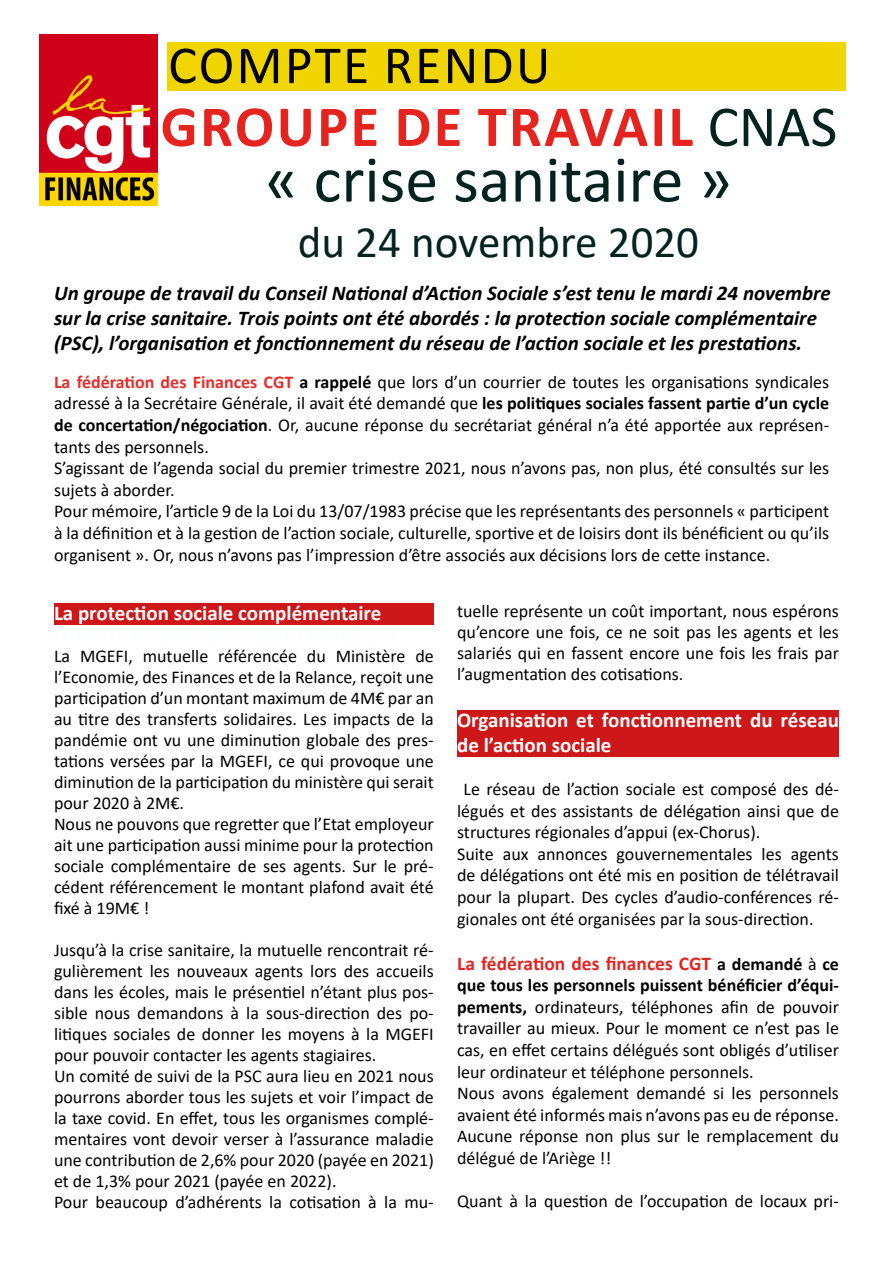
<style>
.page{position:relative;width:893px;height:1263px;background:#fff}
.page>*{position:absolute;margin:0;border:0;box-sizing:border-box;transform-origin:0 0}
.t1{font:66px "Calibri";color:#03231f}
.t2{font:700 58.5px "Calibri";letter-spacing:.04em;color:#e5231f}
.t3{font:54px "Calibri";letter-spacing:.04em;color:#000}
.t4{font:45px "Calibri";color:#03231f}
.t5{font:italic 700 21px/25.2px "Calibri";color:#000}
.t6{font:700 21px/25.2px "Calibri";color:#fff}
.t7{font:700 21px "Calibri";color:#fdfeff}
.t8{font:700 19.5px "Calibri";color:#e52321}
.t9{font:18px/21px "Calibri";color:#020203}
.t10{font:18px/21.6px "Calibri";color:#000}
.s1{font-weight:400;color:#03231f}
.s2{font-weight:700;color:#e62d2b}
.s3{font-weight:700}
.s4{font-size:18px;color:#020203}
.s5{font-weight:400;font-size:18px;color:#020203}
</style>
<div class="page">
<div style="left:54px;top:604px;width:380px;height:21px;background:#cd1719"></div>
<div style="left:457px;top:711px;width:382px;height:46px;background:#cd1719"></div>
<img style="left:39px;top:34px;width:119px;height:171px">
<div style="left:167px;top:43px;width:678px;height:48px;background:#f1d500"></div>
<h3 class="t3" style="left:168px;top:28px;width:384px">COMPTE RENDU</h3>
<h2 class="t2" style="left:161px;top:85px;width:678px">GROUPE DE TRAVAIL <span class="s1">CNAS</span></h2>
<h1 class="t1" style="left:265px;top:134px;width:469px">« crise sanitaire »</h1>
<h3 class="t4" style="left:298px;top:211px;width:403px">du 24 novembre 2020</h3>
<p class="t5" style="left:54px;top:279px;width:778px">Un groupe de travail du Conseil National d’Action Sociale s’est tenu le mardi 24 novembre sur la crise sanitaire. Trois points ont été abordés : la protection sociale complémentaire (PSC), l’organisation et fonctionnement du réseau de l’action sociale et les prestations.</p>
<p class="t10" style="left:54px;top:370px;width:777px"><span class="s2">La fédération des Finances CGT</span> <span class="s3">a rappelé</span> que lors d’un courrier de toutes les organisations syndicales adressé à la Secrétaire Générale, il avait été demandé que <span class="s3">les politiques sociales fassent partie d’un cycle de concertation/négociation</span>. Or, aucune réponse du secrétariat général n’a été apportée aux représen&shy;tants des personnels.<br>S’agissant de l’agenda social du premier trimestre 2021, nous n’avons pas, non plus, été consultés sur les sujets à aborder.<br>Pour mémoire, l’article 9 de la Loi du 13/07/1983 précise que les représentants des personnels « participent à la définition et à la gestion de l’action sociale, culturelle, sportive et de loisirs dont ils bénéficient ou qu’ils organisent ». Or, nous n’avons pas l’impression d’être associés aux décisions lors de cette instance.</p>
<p class="t7" style="left:54px;top:598px;width:329px">La protection sociale complémentaire</p>
<p class="t9" style="left:54px;top:645px;width:381px">La MGEFI, mutuelle référencée du Ministère de l’Economie, des Finances et de la Relance, reçoit une participation d’un montant maximum de 4M€ par an au titre des transferts solidaires. Les impacts de la pandémie ont vu une diminution globale des pres&shy;tations versées par la MGEFI, ce qui provoque une diminution de la participation du ministère qui serait pour 2020 à 2M€.<br>Nous ne pouvons que regretter que l’Etat employeur ait une participation aussi minime pour la protection sociale complémentaire de ses agents. Sur le pré&shy;cédent référencement le montant plafond avait été fixé à 19M€ !</p>
<p class="t9" style="left:54px;top:939px;width:381px">Jusqu’à la crise sanitaire, la mutuelle rencontrait ré&shy;gulièrement les nouveaux agents lors des accueils dans les écoles, mais le présentiel n’étant plus pos&shy;sible nous demandons à la sous-direction des po&shy;litiques sociales de donner les moyens à la MGEFI pour pouvoir contacter les agents stagiaires.<br>Un comité de suivi de la PSC aura lieu en 2021 nous pourrons aborder tous les sujets et voir l’impact de la taxe covid. En effet, tous les organismes complé&shy;mentaires vont devoir verser à l’assurance maladie une contribution de 2,6% pour 2020 (payée en 2021) et de 1,3% pour 2021 (payée en 2022).<br>Pour beaucoup d’adhérents la cotisation à la mu-</p>
<p class="t9" style="left:457px;top:600px;width:383px;text-align:justify">tuelle représente un coût important, nous espérons qu’encore une fois, ce ne soit pas les agents et les salariés qui en fassent encore une fois les frais par l’augmentation des cotisations.</p>
<p class="t6" style="left:457px;top:707px;width:383px">Organisation et fonctionnement du réseau de l’action sociale</p>
<p class="t9" style="left:457px;top:778px;width:383px;line-height:21.6px;text-indent:6px">Le réseau de l’action sociale est composé des dé&shy;légués et des assistants de délégation ainsi que de structures régionales d’appui (ex-Chorus).<br>Suite aux annonces gouvernementales les agents de délégations ont été mis en position de télétravail pour la plupart. Des cycles d’audio-conférences ré&shy;gionales ont été organisées par la sous-direction.</p>
<p class="t8" style="left:457px;top:949px;width:383px">La fédération des finances CGT <span class="s4">a demandé</span> <span class="s5">à</span> <span class="s4">ce</span></p>
<p class="t9" style="left:457px;top:974px;width:383px;line-height:21.6px"><span class="s3">que tous les personnels puissent bénéficier d’équi&shy;pements,</span> ordinateurs, téléphones afin de pouvoir travailler au mieux. Pour le moment ce n’est pas le cas, en effet certains délégués sont obligés d’utiliser leur ordinateur et téléphone personnels.<br>Nous avons également demandé si les personnels avaient été informés mais n’avons pas eu de réponse.<br>Aucune réponse non plus sur le remplacement du délégué de l’Ariège !!</p>
<p class="t9" style="left:457px;top:1190px;width:383px">Quant à la question de l’occupation de locaux pri-</p>
</div>
